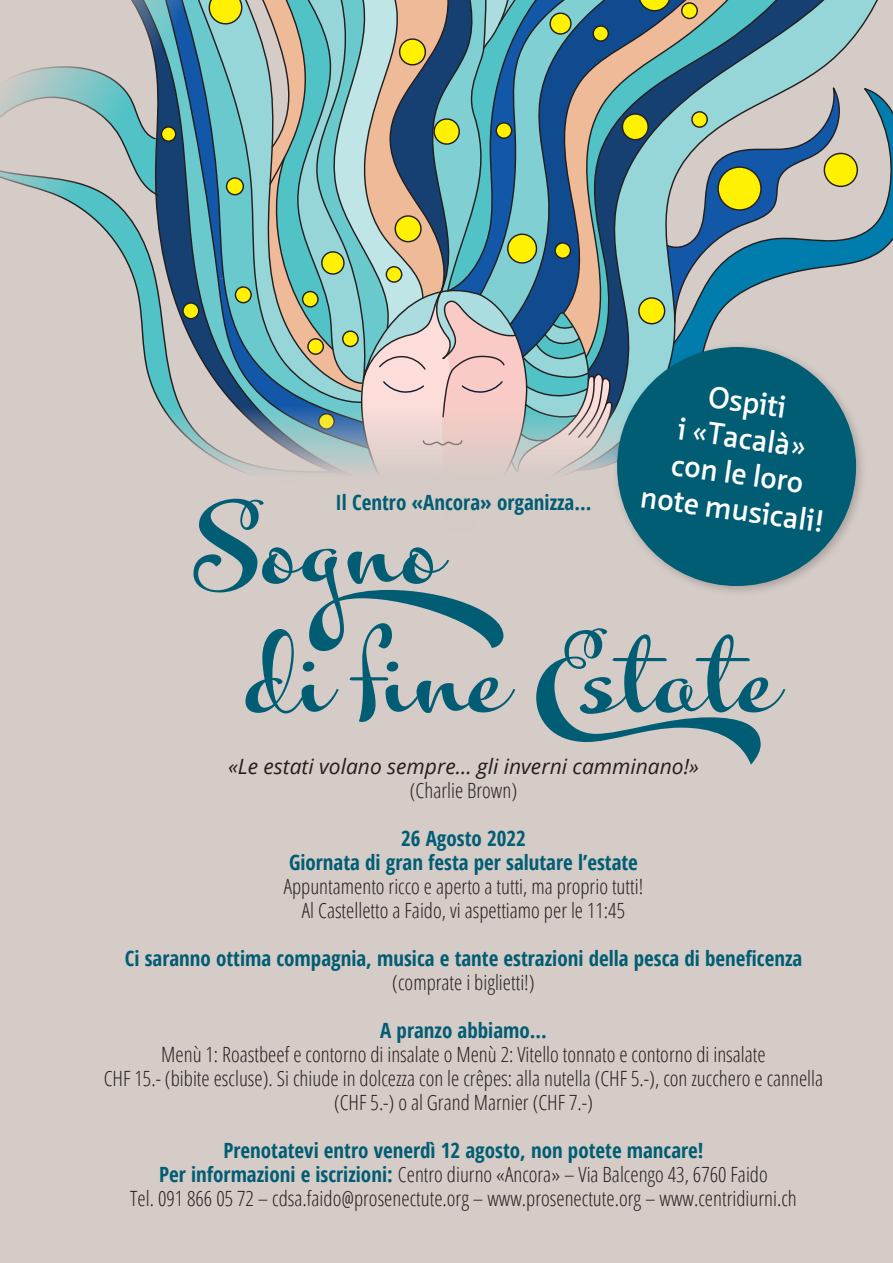
<style>
.page{position:relative;width:893px;height:1263px;background:#d5cbc7}
.page>*{position:absolute;margin:0;border:0;box-sizing:border-box;transform-origin:0 0}
.t1{font:102px/129px "Kewl Script";color:#005d73}
.t2{font:600 30px/36px "Neue Sans Pro";color:#fff;text-align:center}
.t3{font:300 condensed 21px/24px "Open Sans";color:#231f20;text-align:center}
.t4{font:700 condensed 21px/24px "Open Sans";color:#005d73;text-align:center}
.t5{font:italic 21px "Open Sans";color:#231f20}
.s1{font-weight:700;color:#005d73}
</style>
<div class="page">
<svg style="left:846px;top:0;width:32px;height:47px"></svg>
<svg style="left:846px;top:88px;width:47px;height:177px"></svg>
<div style="left:824px;top:153px;width:34px;height:34px;border:1px solid #231f20;border-radius:50%"></div>
<svg style="left:0;top:0;width:846px;height:474px"></svg>
<svg style="left:593px;top:26px;width:15px;height:15px"></svg>
<div style="left:592px;top:25px;width:17px;height:17px;border:1px solid #231f20;border-radius:50%"></div>
<div style="left:611px;top:341px;width:256px;height:256px;background:#231f20;opacity:.25"></div>
<div style="left:617px;top:347px;width:239px;height:239px;background:#005d73;border-radius:50%"></div>
<h2 class="t2" style="left:658px;top:371px;width:187px;rotate:8deg">Ospiti<br>i «Tacalà»<br>con le loro note musicali!</h2>
<p class="t4" style="left:336px;top:490px;width:257px">Il Centro «Ancora» organizza…</p>
<h1 class="t1" style="left:251px;top:482px;width:535px;text-indent:-57px">Sogno<br>di fine Estate</h1>
<p class="t5" style="left:228px;top:752px;width:472px">«Le estati volano sempre… gli inverni camminano!»</p>
<p class="t3" style="left:410px;top:778px;width:109px">(Charlie Brown)</p>
<p class="t4" style="left:289px;top:826px;width:350px">26 Agosto 2022<br>Giornata di gran festa per salutare l’estate</p>
<p class="t3" style="left:284px;top:874px;width:361px">Appuntamento ricco e aperto a tutti, ma proprio tutti!<br>Al Castelletto a Faido, vi aspettiamo per le 11:45</p>
<p class="t4" style="left:125px;top:946px;width:679px">Ci saranno ottima compagnia, musica e tante estrazioni della pesca di beneficenza</p>
<p class="t3" style="left:392px;top:970px;width:144px">(comprate i biglietti!)</p>
<p class="t4" style="left:380px;top:1018px;width:168px">A pranzo abbiamo...</p>
<p class="t3" style="left:104px;top:1042px;width:721px">Menù 1: Roastbeef e contorno di insalate o Menù 2: Vitello tonnato e contorno di insalate<br>CHF 15.- (bibite escluse). Si chiude in dolcezza con le crêpes: alla nutella (CHF 5.-), con zucchero e cannella (CHF 5.-) o al Grand Marnier (CHF 7.-)</p>
<p class="t3" style="left:130px;top:1138px;width:668px"><span class="s1">Prenotatevi entro venerdì 12 agosto, non potete mancare!<br>Per informazioni e iscrizioni:</span> Centro diurno «Ancora» – Via Balcengo 43, 6760 Faido<br>Tel. 091 866 05 72 – cdsa.faido@prosenectute.org – www.prosenectute.org – www.centridiurni.ch</p>
</div>
